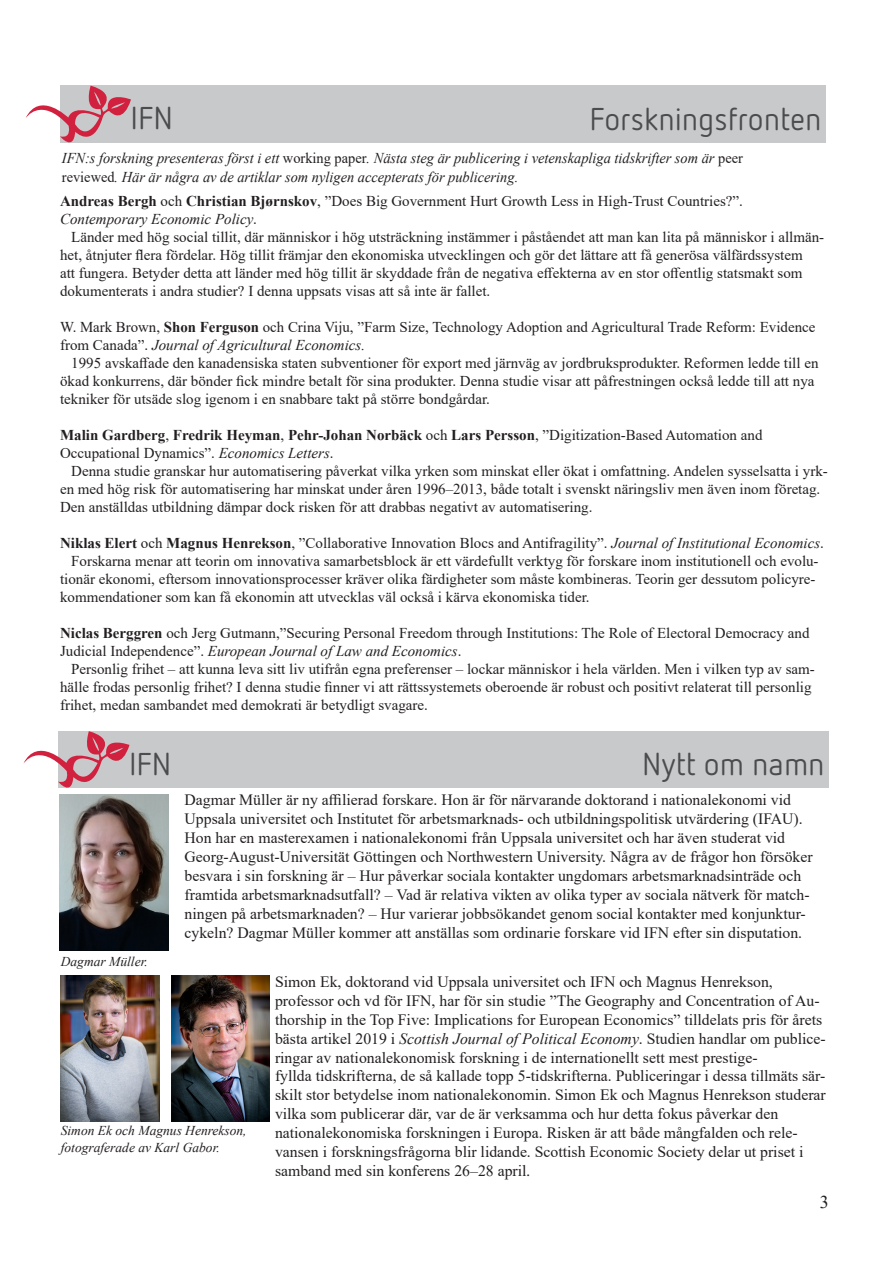
<style>
.page{position:relative;width:893px;height:1263px;background:#fff}
.page>*{position:absolute;margin:0;border:0;box-sizing:border-box;transform-origin:0 0}
.t1{font:31.5px "Netto OT";color:#4b4c4d}
.t2{font:18px "Times New Roman";color:#231f20}
.t3{font:15.75px/18.9px "Times New Roman";color:#231f20}
.t4{font:15px/18px "Times New Roman";color:#231f20}
.t5{font:italic 15px "Times New Roman";color:#231f20;scale:.96 1}
.t6{font:700 15px "Times New Roman";color:#231f20}
.t7{font:italic 15px "Times New Roman";color:#231f20}
.t8{font:italic 13.5px "Times New Roman";color:#231f20}
.s1{font-style:normal}
.s2{font-weight:700}
.s3{font-style:italic}
.s4{font-weight:400}
.s5{font-family:"Minion Pro"}
</style>
<div class="page">
<div style="left:60px;top:85px;width:766px;height:57px;background:#c8c9cb"></div>
<svg style="left:26px;top:86px;width:105px;height:57px"></svg>
<div style="left:58px;top:730px;width:771px;height:57px;background:#c8c9cb"></div>
<svg style="left:23px;top:731px;width:106px;height:67px"></svg>
<img style="left:61px;top:976px;width:98px;height:145px">
<img style="left:171px;top:976px;width:98px;height:145px">
<img style="left:60px;top:794px;width:108px;height:156px">
<p class="t1" style="left:131px;top:99px;width:44px">IFN</p>
<p class="t1" style="left:589px;top:100px;width:234px">Forskningsfronten</p>
<p class="t5" style="left:62px;top:148px;width:711px">IFN:s forskning presenteras först i ett <span class="s1">working paper</span>. Nästa steg är publicering i vetenskapliga tidskrifter som är <span class="s1">peer</span></p>
<p class="t5" style="left:62px;top:167px;width:477px"><span class="s1">reviewed</span>. Här är några av de artiklar som nyligen accepterats för publicering.</p>
<p class="t4" style="left:60px;top:191px;width:684px"><span class="s2">Andreas Bergh</span> och <span class="s2">Christian Bjørnskov</span>, ”Does Big Government Hurt Growth Less in High-Trust Countries?”.</p>
<p class="t7" style="left:60px;top:209px;width:199px">Contemporary Economic Policy<span class="s1">.</span></p>
<p class="t4" style="left:60px;top:227px;width:765px;text-indent:11px">Länder med hög social tillit, där människor i hög utsträckning instämmer i påståendet att man kan lita på människor i allmän&shy;het, åtnjuter flera fördelar. Hög tillit främjar den ekonomiska utvecklingen och gör det lättare att få generösa välfärdssystem<br>att fungera. Betyder detta att länder med hög tillit är skyddade från de negativa effekterna av en stor offentlig statsmakt som dokumenterats i andra studier? I denna uppsats visas att så inte är fallet.</p>
<p class="t4" style="left:60px;top:317px;width:757px">W. Mark Brown, <span class="s2">Shon Ferguson</span> och Crina Viju, ”Farm Size, Technology Adoption and Agricultural Trade Reform: Evidence from Canada”. <span class="s3">Journal of Agricultural Economics.</span></p>
<p class="t4" style="left:60px;top:353px;width:760px;text-indent:11px">1995 avskaffade den kanadensiska staten subventioner för export med järnväg av jordbruksprodukter. Reformen ledde till en ökad konkurrens, där bönder fick mindre betalt för sina produkter. Denna studie visar att påfrestningen också ledde till att nya tekniker för utsäde slog igenom i en snabbare takt på större bondgårdar.</p>
<p class="t6" style="left:60px;top:424px;width:704px">Malin Gardberg<span class="s4">,</span> Fredrik Heyman<span class="s4">,</span> Pehr-Johan Norbäck <span class="s4">och</span> Lars Persson<span class="s4">, ”Digitization-Based Automation and</span></p>
<p class="t4" style="left:60px;top:443px;width:275px">Occupational Dynamics”. <span class="s3">Economics Letters</span>.</p>
<p class="t4" style="left:60px;top:461px;width:769px;text-indent:11px">Denna studie granskar hur automatisering påverkat vilka yrken som minskat eller ökat i omfattning. Andelen sysselsatta i yrk&shy;en med hög risk för automatisering har minskat under åren 1996–2013, både totalt i svenskt näringsliv men även inom företag.<br>Den anställdas utbildning dämpar dock risken för att drabbas negativt av automatisering.</p>
<p class="t4" style="left:60px;top:533px;width:765px"><span class="s2">Niklas Elert</span> och <span class="s2">Magnus Henrekson</span>, ”Collaborative Innovation Blocs and Antifragility”. <span class="s3">Journal of Institutional Economics</span>.</p>
<p class="t4" style="left:60px;top:551px;width:760px;text-indent:11px">Forskarna menar att teorin om innovativa samarbetsblock är ett värdefullt verktyg för forskare inom institutionell och evolu&shy;tionär ekonomi, eftersom innovationsprocesser kräver olika färdigheter som måste kombineras. Teorin ger dessutom policyre&shy;kommendationer som kan få ekonomin att utvecklas väl också i kärva ekonomiska tider.</p>
<p class="t4" style="left:60px;top:623px;width:751px"><span class="s2">Niclas Berggren</span> och Jerg Gutmann,”Securing Personal Freedom through Institutions: The Role of Electoral Democracy and<br>Judicial Independence”. <span class="s3">European Journal of Law and Economics</span>.</p>
<p class="t4" style="left:60px;top:659px;width:756px;text-indent:11px">Personlig frihet – att kunna leva sitt liv utifrån egna preferenser – lockar människor i hela världen. Men i vilken typ av sam&shy;hälle frodas personlig frihet? I denna studie finner vi att rättssystemets oberoende är robust och positivt relaterat till personlig frihet, medan sambandet med demokrati är betydligt svagare.</p>
<p class="t1" style="left:129px;top:744px;width:44px">IFN</p>
<p class="t1" style="left:642px;top:745px;width:184px">Nytt om namn</p>
<p class="t8" style="left:61px;top:952px;width:88px">Dagmar Müller.</p>
<p class="t3" style="left:185px;top:790px;width:630px">Dagmar Müller är ny affilierad forskare. Hon är för närvarande doktorand i nationalekonomi vid Uppsala universitet och Institutet för arbetsmarknads- och utbildningspolitisk utvärdering (IFAU).<br>Hon har en masterexamen i nationalekonomi från Uppsala universitet och har även studerat vid Georg-August-Universität Göttingen och Northwestern University. Några av de frågor hon försöker besvara i sin forskning är – Hur påverkar sociala kontakter ungdomars arbetsmarknadsinträde och framtida arbetsmarknadsutfall? – Vad är relativa vikten av olika typer av sociala nätverk för match&shy;ningen på arbetsmarknaden? – Hur varierar jobbsökandet genom social kontakter med konjunktur&shy;cykeln? Dagmar Müller kommer att anställas som ordinarie forskare vid IFN efter sin disputation.</p>
<p class="t8" style="left:61px;top:1121px;width:187px">Simon Ek och Magnus Henrekson,</p>
<p class="t8" style="left:61px;top:1138px;width:161px">fotograferade av Karl Gabor.</p>
<p class="t3" style="left:275px;top:972px;width:499px">Simon Ek, doktorand vid Uppsala universitet och IFN och Magnus Henrekson,</p>
<p class="t3" style="left:275px;top:990px;width:552px">professor och vd för IFN, har för sin studie ”The Geography and Concentration of Au&shy;thorship in the Top Five: Implications for European Economics” tilldelats pris för årets bästa artikel 2019 i <span class="s3">Scottish Journal of Political Economy</span>. Studien handlar om publice&shy;ringar av nationalekonomisk forskning i de internationellt sett mest prestige-<br>fyllda tidskrifterna, de så kallade topp 5-tidskrifterna. Publiceringar i dessa tillmäts sär&shy;skilt stor betydelse inom nationalekonomin. Simon Ek och Magnus Henrekson studerar vilka som publicerar där, var de är verksamma och hur detta fokus påverkar den</p>
<p class="t3" style="left:275px;top:1123px;width:530px">nationalekonomiska forskningen i Europa. Risken är att både mångfalden och rele&shy;vansen i forskningsfrågorna blir lidande. Scottish Economic Society delar ut priset i samband med sin konferens 26–28 april<span class="s5">.</span></p>
<p class="t2" style="left:820px;top:1189px;width:10px">3</p>
</div>
